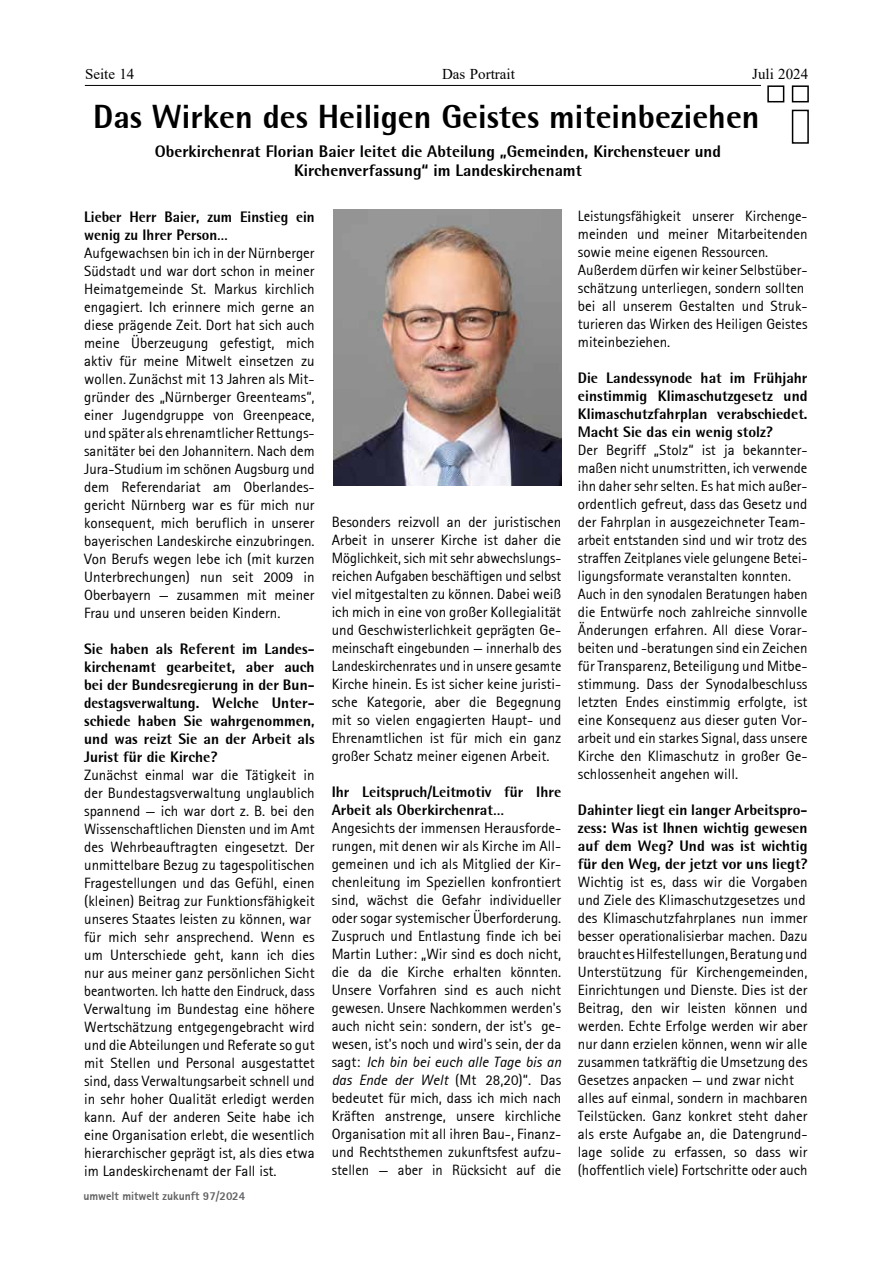
<style>
.page{position:relative;width:893px;height:1263px;background:#fff}
.page>*{position:absolute;margin:0;border:0;box-sizing:border-box;transform-origin:0 0}
.t1{font:800 33px "Rotis Semi Sans";color:#000}
.t2{font:800 16.5px/19.8px "Rotis Semi Sans";color:#000;text-align:center}
.t3{font:15px/18px "Rotis Sans Serif 55";color:#000;text-align:justify}
.t4{font:800 15px/18px "Rotis Semi Sans";color:#000;text-align:justify}
.t5{font:15px/18px "Rotis Sans Serif Italic 56";color:#000}
.t6{font:15px "Times New Roman";color:#000}
.t7{font:12px "Rotis Sans Serif Extra Bold 75";color:#616264}
.s1{font-family:"Rotis Sans Serif 55"}
</style>
<div class="page">
<hr style="left:85px;top:85px;width:676px;height:1px;background:#000">
<div style="left:792px;top:85px;width:17px;height:17px;border:2px solid #000"></div>
<div style="left:767px;top:85px;width:17px;height:17px;border:2px solid #000"></div>
<div style="left:792px;top:110px;width:17px;height:34px;border:2px solid #000"></div>
<img style="left:333px;top:210px;width:228px;height:276px">
<p class="t6" style="left:85px;top:63px;width:51px">Seite 14</p>
<p class="t6" style="left:442px;top:63px;width:74px">Das Portrait</p>
<p class="t6" style="left:752px;top:63px;width:58px">Juli 2024</p>
<h1 class="t1" style="left:93px;top:96px;width:668px">Das Wirken des Heiligen Geistes miteinbeziehen</h1>
<p class="t2" style="left:155px;top:141px;width:568px">Oberkirchenrat Florian Baier leitet die Abteilung „Gemeinden, Kirchensteuer und<br>Kirchenverfassung“ im Landeskirchenamt</p>
<p class="t4" style="left:84px;top:208px;width:232px">Lieber Herr Baier, zum Einstieg ein wenig zu Ihrer Person…</p>
<p class="t3" style="left:84px;top:244px;width:232px">Aufgewachsen bin ich in der Nürnberger Südstadt und war dort schon in meiner Heimatgemeinde St. Markus kirchlich engagiert. Ich erinnere mich gerne an diese prägende Zeit. Dort hat sich auch meine Überzeugung gefestigt, mich aktiv für meine Mitwelt einsetzen zu wollen. Zunächst mit 13 Jahren als Mit&shy;gründer des „Nürnberger Greenteams“, einer Jugendgruppe von Greenpeace, und später als ehrenamtlicher Rettungs&shy;sanitäter bei den Johannitern. Nach dem Jura-Studium im schönen Augsburg und dem Referendariat am Oberlandes&shy;gericht Nürnberg war es für mich nur konsequent, mich beruflich in unserer bayerischen Landeskirche einzubringen.<br>Von Berufs wegen lebe ich (mit kurzen Unterbrechungen) nun seit 2009 in Oberbayern — zusammen mit meiner Frau und unseren beiden Kindern.</p>
<p class="t4" style="left:84px;top:640px;width:232px">Sie haben als Referent im Landes&shy;kirchenamt gearbeitet, aber auch bei der Bundesregierung in der Bun&shy;destagsverwaltung. Welche Unter&shy;schiede haben Sie wahrgenommen, und was reizt Sie an der Arbeit als Jurist für die Kirche?</p>
<p class="t3" style="left:84px;top:766px;width:232px;text-align:left">Zunächst einmal war die Tätigkeit in der Bundestagsverwaltung unglaublich spannend — ich war dort z. B. bei den Wissenschaftlichen Diensten und im Amt des Wehrbeauftragten eingesetzt. Der unmittelbare Bezug zu tagespolitischen Fragestellungen und das Gefühl, einen (kleinen) Beitrag zur Funktionsfähigkeit unseres Staates leisten zu können, war für mich sehr ansprechend. Wenn es um Unterschiede geht, kann ich dies nur aus meiner ganz persönlichen Sicht beantworten. Ich hatte den Eindruck, dass Verwaltung im Bundestag eine höhere Wertschätzung entgegengebracht wird und die Abteilungen und Referate so gut mit Stellen und Personal ausgestattet sind, dass Verwaltungsarbeit schnell und in sehr hoher Qualität erledigt werden kann. Auf der anderen Seite habe ich eine Organisation erlebt, die wesentlich hierarchischer geprägt ist, als dies etwa im Landeskirchenamt der Fall ist.</p>
<p class="t3" style="left:578px;top:207px;width:231px;text-align:left">Leistungsfähigkeit unserer Kirchenge&shy;meinden und meiner Mitarbeitenden sowie meine eigenen Ressourcen.<br>Außerdem dürfen wir keiner Selbstüber&shy;schätzung unterliegen, sondern sollten bei all unserem Gestalten und Struk&shy;turieren das Wirken des Heiligen Geistes miteinbeziehen.</p>
<p class="t4" style="left:578px;top:369px;width:231px">Die Landessynode hat im Frühjahr einstimmig Klimaschutzgesetz und Klimaschutzfahrplan verabschiedet.<br>Macht Sie das ein wenig stolz?</p>
<p class="t3" style="left:578px;top:441px;width:231px;text-align:left">Der Begriff „Stolz“ ist ja bekannter&shy;maßen nicht unumstritten, ich verwende ihn daher sehr selten. Es hat mich außer&shy;ordentlich gefreut, dass das Gesetz und der Fahrplan in ausgezeichneter Team&shy;arbeit entstanden sind und wir trotz des straffen Zeitplanes viele gelungene Betei&shy;ligungsformate veranstalten konnten.<br>Auch in den synodalen Beratungen haben die Entwürfe noch zahlreiche sinnvolle Änderungen erfahren. All diese Vorar&shy;beiten und -beratungen sind ein Zeichen für Transparenz, Beteiligung und Mitbe&shy;stimmung. Dass der Synodalbeschluss letzten Endes einstimmig erfolgte, ist eine Konsequenz aus dieser guten Vor&shy;arbeit und ein starkes Signal, dass unsere Kirche den Klimaschutz in großer Ge&shy;schlossenheit angehen will.</p>
<p class="t4" style="left:578px;top:801px;width:231px">Dahinter liegt ein langer Arbeitspro&shy;zess: Was ist Ihnen wichtig gewesen auf dem Weg? Und was ist wichtig für den Weg, der jetzt vor uns liegt?</p>
<p class="t3" style="left:578px;top:873px;width:231px;text-align:left">Wichtig ist es, dass wir die Vorgaben und Ziele des Klimaschutzgesetzes und des Klimaschutzfahrplanes nun immer besser operationalisierbar machen. Dazu braucht es Hilfestellungen, Beratung und Unterstützung für Kirchengemeinden, Einrichtungen und Dienste. Dies ist der Beitrag, den wir leisten können und werden. Echte Erfolge werden wir aber nur dann erzielen können, wenn wir alle zusammen tatkräftig die Umsetzung des Gesetzes anpacken — und zwar nicht alles auf einmal, sondern in machbaren Teilstücken. Ganz konkret steht daher als erste Aufgabe an, die Datengrund&shy;lage solide zu erfassen, so dass wir (hoffentlich viele) Fortschritte oder auch</p>
<p class="t3" style="left:332px;top:513px;width:231px">Besonders reizvoll an der juristischen Arbeit in unserer Kirche ist daher die Möglichkeit, sich mit sehr abwechslungs&shy;reichen Aufgaben beschäftigen und selbst viel mitgestalten zu können. Dabei weiß ich mich in eine von großer Kollegialität und Geschwisterlichkeit geprägten Ge&shy;meinschaft eingebunden — innerhalb des Landeskirchenrates und in unsere gesamte Kirche hinein. Es ist sicher keine juristi&shy;sche Kategorie, aber die Begegnung mit so vielen engagierten Haupt- und Ehrenamtlichen ist für mich ein ganz großer Schatz meiner eigenen Arbeit.</p>
<p class="t4" style="left:332px;top:783px;width:231px">Ihr Leitspruch/Leitmotiv für Ihre<br>Arbeit als Oberkirchenrat…</p>
<p class="t3" style="left:332px;top:819px;width:231px">Angesichts der immensen Herausforde&shy;rungen, mit denen wir als Kirche im All&shy;gemeinen und ich als Mitglied der Kir&shy;chenleitung im Speziellen konfrontiert sind, wächst die Gefahr individueller oder sogar systemischer Überforderung.<br>Zuspruch und Entlastung finde ich bei Martin Luther: „Wir sind es doch nicht, die da die Kirche erhalten könnten.<br>Unsere Vorfahren sind es auch nicht gewesen. Unsere Nachkommen werden's auch nicht sein: sondern, der ist's ge&shy;wesen, ist's noch und wird's sein, der da</p>
<p class="t5" style="left:332px;top:1053px;width:231px"><span class="s1">sagt:</span> Ich bin bei euch alle Tage bis an das Ende der Welt <span class="s1">(Mt 28,20)“. Das</span></p>
<p class="t3" style="left:332px;top:1089px;width:231px">bedeutet für mich, dass ich mich nach Kräften anstrenge, unsere kirchliche Organisation mit all ihren Bau-, Finanz&shy;und Rechtsthemen zukunftsfest aufzu&shy;stellen — aber in Rücksicht auf die</p>
<p class="t7" style="left:83px;top:1188px;width:163px">umwelt mitwelt zukunft 97/2024</p>
</div>
